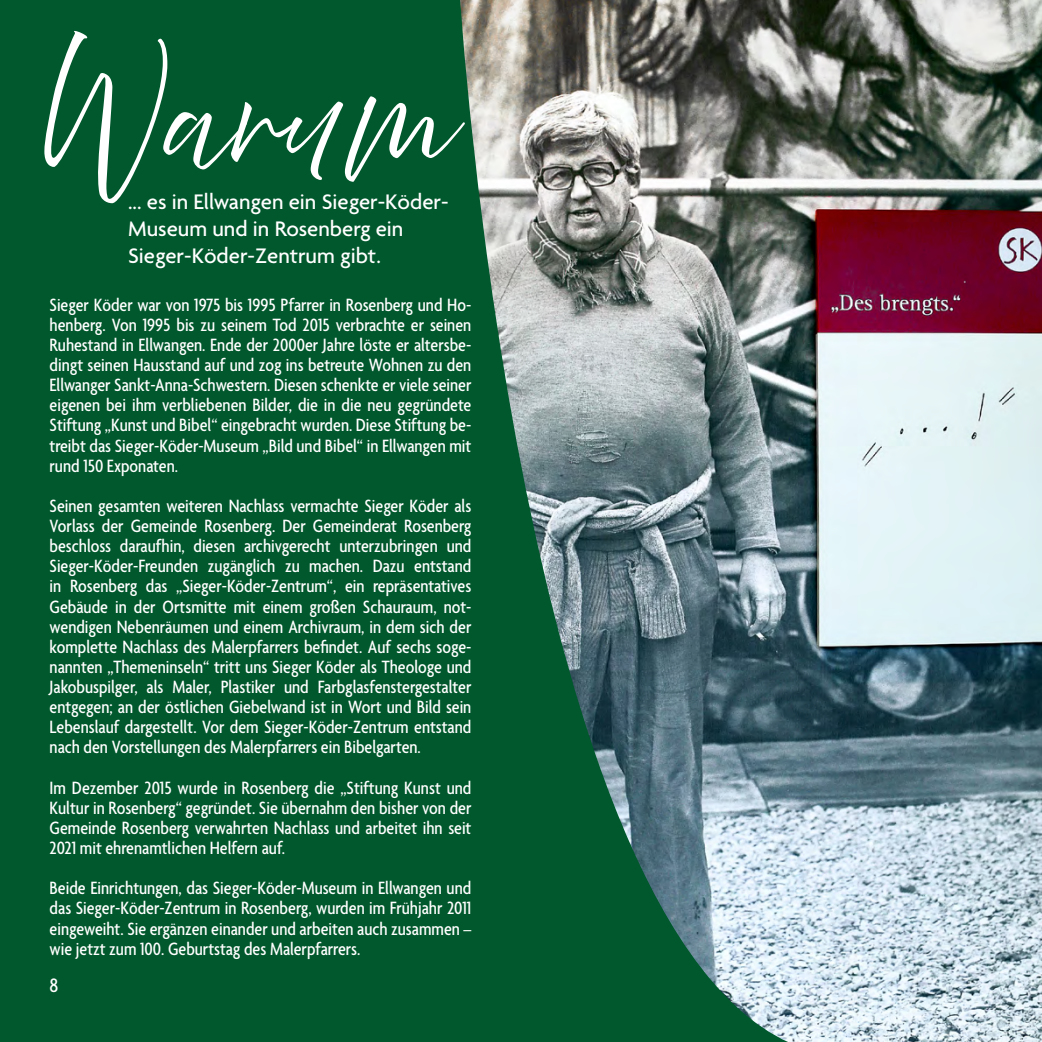
<style>
.page{position:relative;width:1042px;height:1042px;background:#fff}
.page>*{position:absolute;margin:0;border:0;box-sizing:border-box;transform-origin:0 0}
.t1{font:108.67px "Abovethe Beyond Script";color:#fff}
.t2{font:500 22.75px/27.3px "Agenda";color:#fff}
.t3{font:500 condensed 21px "Agenda";color:#fff}
.t4{font:500 condensed 19.25px/20.1px "Agenda";color:#fff;text-align:justify}
</style>
<div class="page">
<div style="left:0;top:0;width:459px;height:1042px;background:#00582c"></div>
<img style="left:459px;top:0;width:583px;height:1042px">
<h1 class="t1" style="left:47px;top:54px;width:405px">Warum</h1>
<p class="t2" style="left:128px;top:189px;width:322px">... es in Ellwangen ein Sieger-Köder-<br>Museum und in Rosenberg ein<br>Sieger-Köder-Zentrum gibt.</p>
<p class="t4" style="left:50px;top:296px;width:423px">Sieger Köder war von 1975 bis 1995 Pfarrer in Rosenberg und Ho&shy;henberg. Von 1995 bis zu seinem Tod 2015 verbrachte er seinen Ruhestand in Ellwangen. Ende der 2000er Jahre löste er altersbe&shy;dingt seinen Hausstand auf und zog ins betreute Wohnen zu den Ellwanger Sankt-Anna-Schwestern. Diesen schenkte er viele seiner eigenen bei ihm verbliebenen Bilder, die in die neu gegründete Stiftung „Kunst und Bibel“ eingebracht wurden. Diese Stiftung be&shy;treibt das Sieger-Köder-Museum „Bild und Bibel“ in Ellwangen mit rund 150 Exponaten.</p>
<p class="t4" style="left:50px;top:497px;width:423px">Seinen gesamten weiteren Nachlass vermachte Sieger Köder als Vorlass der Gemeinde Rosenberg. Der Gemeinderat Rosenberg beschloss daraufhin, diesen archivgerecht unterzubringen und Sieger-Köder-Freunden zugänglich zu machen. Dazu entstand in Rosenberg das „Sieger-Köder-Zentrum“, ein repräsentatives Gebäude in der Ortsmitte mit einem großen Schauraum, not&shy;wendigen Nebenräumen und einem Archivraum, in dem sich der komplette Nachlass des Malerpfarrers befindet. Auf sechs soge&shy;nannten „Themeninseln“ tritt uns Sieger Köder als Theologe und Jakobuspilger, als Maler, Plastiker und Farbglasfenstergestalter entgegen; an der östlichen Giebelwand ist in Wort und Bild sein Lebenslauf dargestellt. Vor dem Sieger-Köder-Zentrum entstand nach den Vorstellungen des Malerpfarrers ein Bibelgarten.</p>
<p class="t4" style="left:50px;top:778px;width:423px">Im Dezember 2015 wurde in Rosenberg die „Stiftung Kunst und Kultur in Rosenberg“ gegründet. Sie übernahm den bisher von der Gemeinde Rosenberg verwahrten Nachlass und arbeitet ihn seit 2021 mit ehrenamtlichen Helfern auf.</p>
<p class="t4" style="left:50px;top:879px;width:423px">Beide Einrichtungen, das Sieger-Köder-Museum in Ellwangen und das Sieger-Köder-Zentrum in Rosenberg, wurden im Frühjahr 2011 eingeweiht. Sie ergänzen einander und arbeiten auch zusammen – wie jetzt zum 100. Geburtstag des Malerpfarrers.</p>
<p class="t3" style="left:50px;top:974px;width:10px">8</p>
</div>
